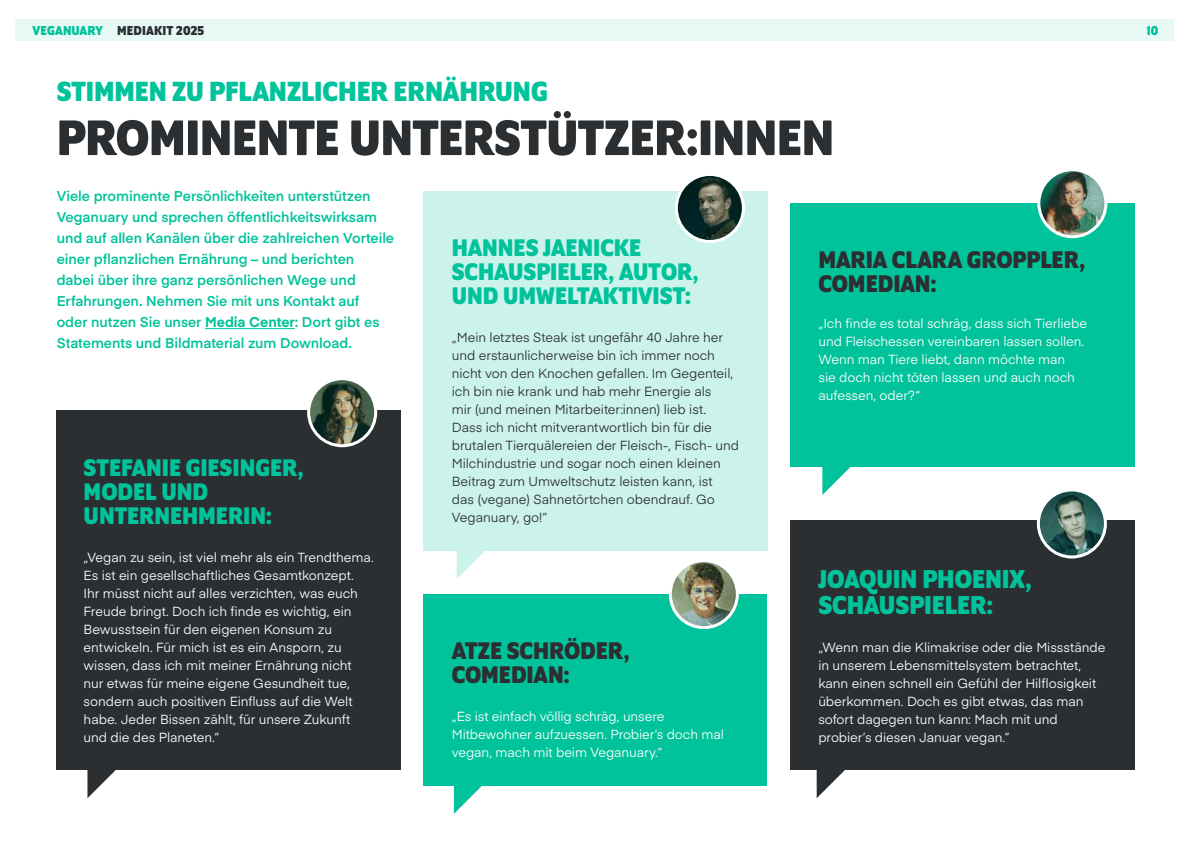
<style>
.page{position:relative;width:1191px;height:842px;background:#fff}
.page>*{position:absolute;margin:0;border:0;box-sizing:border-box;transform-origin:0 0}
.t1{font:700 54px "Program OT";letter-spacing:-.01em;color:#2c2f32}
.t2{font:700 30px "Program OT";letter-spacing:-.005em;color:#00c39b}
.t3{font:700 28px/26px "Program OT";letter-spacing:-.005em;color:#00c39b}
.t4{font:700 26px/24px "Program OT";letter-spacing:-.005em;color:#00c39b}
.t5{font:700 26px/24px "Program OT";letter-spacing:-.005em;color:#2c2f32}
.t6{font:600 14px/21px "Eina 01";letter-spacing:-.005em;color:#00c39b}
.t7{font:700 14px "Program OT";letter-spacing:.01em;color:#2c2f32}
.t8{font:700 14px "Program OT";color:#00c39b}
.t9{font:13px/18px "Eina 01";letter-spacing:-.005em;color:#fff}
.t10{font:13px/18px "Eina 01";letter-spacing:-.005em;color:#2c2f32}
.s1{color:#00c39b}
.s2{font-weight:700}
</style>
<div class="page">
<div style="left:16px;top:19px;width:1158px;height:22px;background:#e6f9f5"></div>
<div style="left:57px;top:410px;width:344px;height:360px;background:#2c2f32"></div>
<img style="left:309px;top:379px;width:67px;height:67px;border-radius:50%">
<div style="left:307px;top:377px;width:70px;height:70px;border:3px solid #fff;border-radius:50%"></div>
<svg style="left:87px;top:770px;width:29px;height:28px"></svg>
<div style="left:423px;top:191px;width:344px;height:360px;background:#ccf3eb"></div>
<svg style="left:676px;top:174px;width:67px;height:67px"></svg>
<div style="left:674px;top:173px;width:70px;height:70px;border:3px solid #fff;border-radius:50%"></div>
<svg style="left:456px;top:551px;width:29px;height:28px"></svg>
<div style="left:790px;top:520px;width:344px;height:250px;background:#2c2f32"></div>
<svg style="left:816px;top:770px;width:29px;height:28px"></svg>
<svg style="left:1038px;top:490px;width:67px;height:67px"></svg>
<div style="left:1036px;top:488px;width:70px;height:70px;border:3px solid #fff;border-radius:50%"></div>
<div style="left:423px;top:594px;width:344px;height:191px;background:#00c39b"></div>
<svg style="left:454px;top:785px;width:28px;height:29px"></svg>
<img style="left:670px;top:560px;width:67px;height:68px;border-radius:50%">
<div style="left:669px;top:559px;width:70px;height:70px;border:3px solid #fff;border-radius:50%"></div>
<hr style="left:205px;top:328px;width:90px;height:1px;background:#00c39b">
<svg style="left:822px;top:467px;width:28px;height:28px"></svg>
<div style="left:790px;top:203px;width:344px;height:264px;background:#00c39b"></div>
<img style="left:1038px;top:170px;width:68px;height:67px;border-radius:50%">
<div style="left:1037px;top:168px;width:70px;height:70px;border:3px solid #fff;border-radius:50%"></div>
<p class="t7" style="left:33px;top:22px;width:173px"><span class="s1">VEGANUARY</span> MEDIAKIT 2025</p>
<p class="t8" style="left:1146px;top:22px;width:13px">10</p>
<h2 class="t2" style="left:57px;top:74px;width:492px">STIMMEN ZU PFLANZLICHER ERNÄHRUNG</h2>
<h1 class="t1" style="left:57px;top:107px;width:779px">PROMINENTE UNTERSTÜTZER:INNEN</h1>
<p class="t6" style="left:57px;top:185px;width:339px">Viele prominente Persönlichkeiten unterstützen Veganuary und sprechen öffentlichkeitswirksam und auf allen Kanälen über die zahlreichen Vorteile einer pflanzlichen Ernährung – und berichten dabei über ihre ganz persönlichen Wege und Erfahrungen. Nehmen Sie mit uns Kontakt auf<br>oder nutzen Sie unser <span class="s2">Media Center</span>: Dort gibt es Statements und Bildmaterial zum Download.</p>
<h3 class="t4" style="left:84px;top:455px;width:222px">STEFANIE GIESINGER,<br>MODEL UND<br>UNTERNEHMERIN:</h3>
<p class="t9" style="left:84px;top:547px;width:292px">„Vegan zu sein, ist viel mehr als ein Trendthema.<br>Es ist ein gesellschaftliches Gesamtkonzept.<br>Ihr müsst nicht auf alles verzichten, was euch Freude bringt. Doch ich finde es wichtig, ein Bewusstsein für den eigenen Konsum zu entwickeln. Für mich ist es ein Ansporn, zu wissen, dass ich mit meiner Ernährung nicht nur etwas für meine eigene Gesundheit tue, sondern auch positiven Einfluss auf die Welt habe. Jeder Bissen zählt, für unsere Zukunft und die des Planeten.“</p>
<h3 class="t4" style="left:452px;top:235px;width:248px">HANNES JAENICKE<br>SCHAUSPIELER, AUTOR,<br>UND UMWELTAKTIVIST:</h3>
<p class="t10" style="left:452px;top:328px;width:289px">„Mein letztes Steak ist ungefähr 40 Jahre her und erstaunlicherweise bin ich immer noch nicht von den Knochen gefallen. Im Gegenteil, ich bin nie krank und hab mehr Energie als<br>mir (und meinen Mitarbeiter:innen) lieb ist.<br>Dass ich nicht mitverantwortlich bin für die brutalen Tierquälereien der Fleisch-, Fisch- und Milchindustrie und sogar noch einen kleinen Beitrag zum Umweltschutz leisten kann, ist<br>das (vegane) Sahnetörtchen obendrauf. Go Veganuary, go!“</p>
<h3 class="t5" style="left:452px;top:638px;width:179px">ATZE SCHRÖDER,<br>COMEDIAN:</h3>
<p class="t9" style="left:452px;top:707px;width:274px">„Es ist einfach völlig schräg, unsere<br>Mitbewohner aufzuessen. Probier’s doch mal vegan, mach mit beim Veganuary.“</p>
<h3 class="t5" style="left:818px;top:248px;width:268px">MARIA CLARA GROPPLER,<br>COMEDIAN:</h3>
<p class="t9" style="left:818px;top:314px;width:270px">„Ich finde es total schräg, dass sich Tierliebe und Fleischessen vereinbaren lassen sollen.<br>Wenn man Tiere liebt, dann möchte man<br>sie doch nicht töten lassen und auch noch aufessen, oder?“</p>
<h3 class="t3" style="left:818px;top:565px;width:215px">JOAQUIN PHOENIX,<br>SCHAUSPIELER:</h3>
<p class="t9" style="left:818px;top:637px;width:288px">„Wenn man die Klimakrise oder die Missstände in unserem Lebensmittelsystem betrachtet, kann einen schnell ein Gefühl der Hilflosigkeit überkommen. Doch es gibt etwas, das man sofort dagegen tun kann: Mach mit und probier’s diesen Januar vegan.”</p>
</div>
